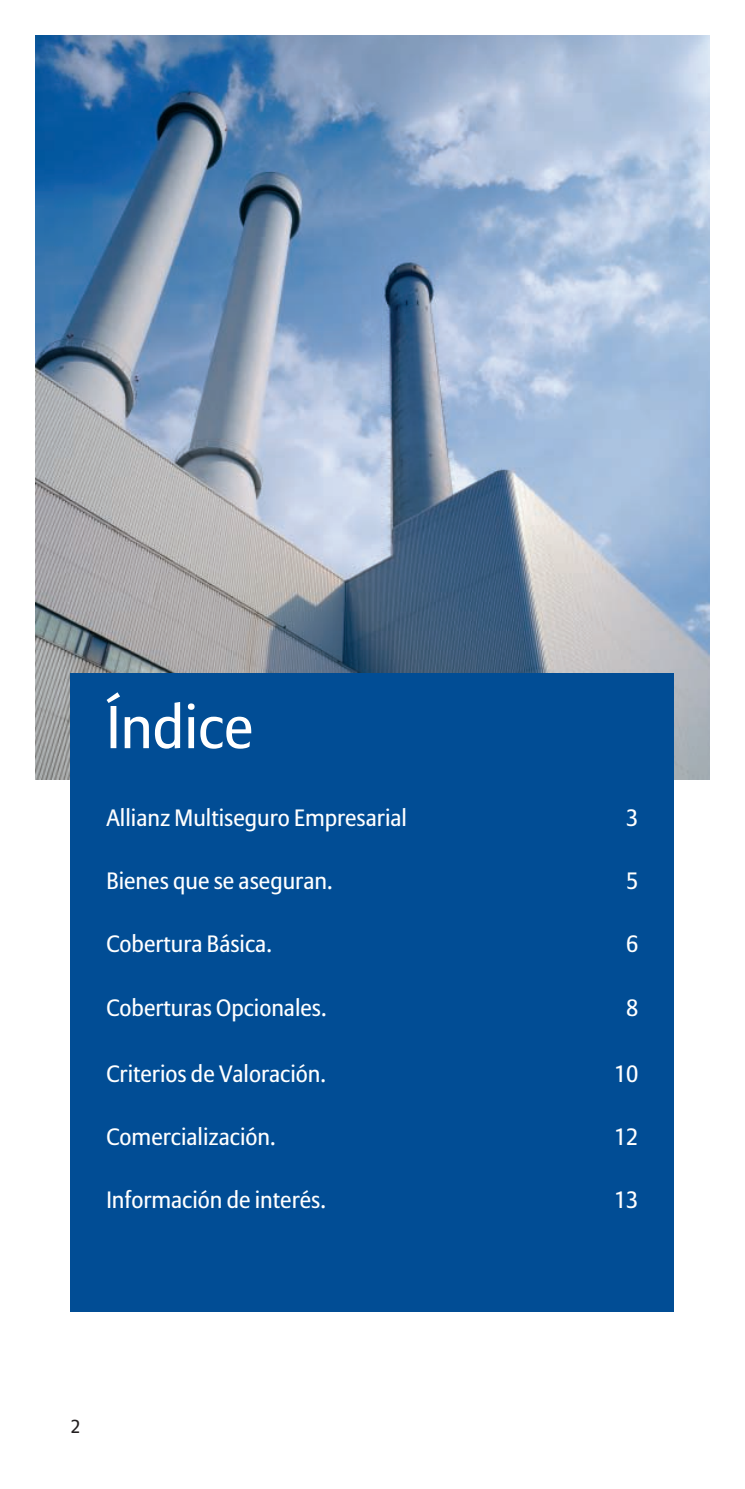
<style>
.page{position:relative;width:745px;height:1489px;background:#fff}
.page>*{position:absolute;margin:0;border:0;box-sizing:border-box;transform-origin:0 0}
.t1{font:60px "Allianz Sans";color:#fff}
.t2{font:23.5px "Allianz Sans";color:#fff}
.t3{font:18.75px "Allianz Sans";color:#231f20}
</style>
<div class="page">
<img style="left:35px;top:35px;width:674px;height:745px">
<div style="left:71px;top:673px;width:602px;height:638px;background:#014d95"></div>
<h1 class="t1" style="left:106px;top:692px;width:148px">Índice</h1>
<p class="t2" style="left:106px;top:804px;width:302px">Allianz Multiseguro Empresarial</p>
<p class="t2" style="left:626px;top:804px;width:14px">3</p>
<p class="t2" style="left:106px;top:867px;width:227px">Bienes que se aseguran.</p>
<p class="t2" style="left:626px;top:867px;width:14px">5</p>
<p class="t2" style="left:106px;top:930px;width:167px">Cobertura Básica.</p>
<p class="t2" style="left:626px;top:930px;width:14px">6</p>
<p class="t2" style="left:106px;top:993px;width:222px">Coberturas Opcionales.</p>
<p class="t2" style="left:626px;top:993px;width:14px">8</p>
<p class="t2" style="left:106px;top:1059px;width:221px">Criterios de Valoración.</p>
<p class="t2" style="left:613px;top:1059px;width:26px">10</p>
<p class="t2" style="left:106px;top:1122px;width:171px">Comercialización.</p>
<p class="t2" style="left:613px;top:1122px;width:26px">12</p>
<p class="t2" style="left:106px;top:1185px;width:221px">Información de interés.</p>
<p class="t2" style="left:613px;top:1185px;width:26px">13</p>
<p class="t3" style="left:71px;top:1414px;width:11px">2</p>
</div>
